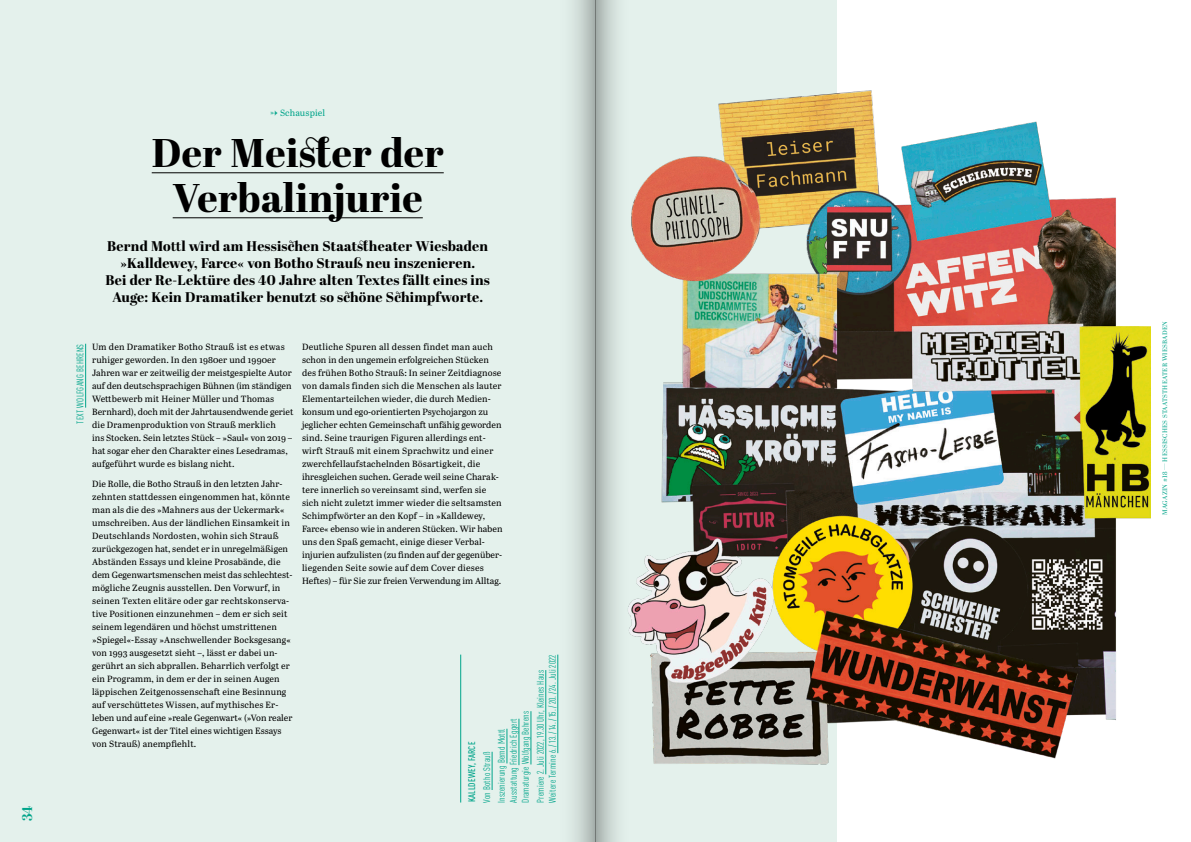
<style>
.page{position:relative;width:1191px;height:842px;background:#fff}
.page>*{position:absolute;margin:0;border:0;box-sizing:border-box;transform-origin:0 0}
.t1{font:800 40px/45px "Abril Display";letter-spacing:.01em;color:#000;text-align:center}
.t2{font:800 14px/17px "Abril Display";letter-spacing:.015em;color:#000;text-align:center}
.t3{font:700 14px "Abril Display";color:#00a48a}
.t4{font:condensed 9.5px/12px "DIN Pro";letter-spacing:.01em;color:#00a48a}
.t5{font:500 condensed 9.5px "DIN Pro";letter-spacing:.02em;color:#00a48a}
.t6{font:9px/13px "Abril Text";letter-spacing:.01em;color:#000}
.t7{font:9px "Abril Text";letter-spacing:.015em;color:#00a48a}
.t8{font:6.5px "Abril Display";letter-spacing:.04em;color:#00a48a}
.s1{font-family:"Abril Display";font-weight:800}
</style>
<div class="page">
<div style="left:0;top:0;width:836px;height:842px;background:#e4f1ec"></div>
<img style="left:638px;top:60px;width:512px;height:741px">
<hr style="left:152px;top:172px;width:292px;height:1px;background:#000">
<hr style="left:173px;top:217px;width:250px;height:1px;background:#000">
<hr style="left:85px;top:344px;width:1px;height:64px;background:#00a48a">
<hr style="left:460px;top:655px;width:1px;height:147px;background:#00a48a">
<hr style="left:492px;top:752px;width:1px;height:38px;background:#00a48a">
<hr style="left:507px;top:729px;width:1px;height:34px;background:#00a48a">
<hr style="left:519px;top:719px;width:1px;height:46px;background:#00a48a">
<hr style="left:531px;top:711px;width:1px;height:53px;background:#00a48a">
<hr style="left:545px;top:670px;width:1px;height:104px;background:#00a48a">
<svg style="left:595px;top:0;width:43px;height:842px"></svg>
<div style="left:553px;top:0;width:42px;height:842px;background:linear-gradient(to right,#eefef8,#b5bfbb)"></div>
<h2 class="t3" style="left:18px;top:821px;width:17px;rotate:-90deg">34</h2>
<p class="t7" style="left:270px;top:106px;width:56px"><span class="s1">L</span> Schauspiel</p>
<h1 class="t1" style="left:152px;top:132px;width:293px">Der Meister der<br>Verbalinjurie</h1>
<h2 class="t2" style="left:106px;top:239px;width:386px">Bernd Mottl wird am Hessischen Staatstheater Wiesbaden »Kalldewey, Farce« von Botho Strauß neu inszenieren.<br>Bei der Re-Lektüre des 40 Jahre alten Textes fällt eines ins Auge: Kein Dramatiker benutzt so schöne Schimpfworte.</h2>
<p class="t6" style="left:302px;top:340px;width:202px">Deutliche Spuren all dessen findet man auch schon in den ungemein erfolgreichen Stücken des frühen Botho Strauß: In seiner Zeitdiagnose von damals finden sich die Menschen als lauter Elementarteilchen wieder, die durch Medien&shy;konsum und ego-orientierten Psychojargon zu jeglicher echten Gemeinschaft unfähig geworden sind. Seine traurigen Figuren allerdings ent&shy;wirft Strauß mit einem Sprachwitz und einer zwerchfellaufstachelnden Bösartigkeit, die ihresgleichen suchen. Gerade weil seine Charak&shy;tere innerlich so vereinsamt sind, werfen sie sich nicht zuletzt immer wieder die seltsamsten Schimpfwörter an den Kopf – in »Kalldewey, Farce« ebenso wie in anderen Stücken. Wir haben uns den Spaß gemacht, einige dieser Verbal&shy;injurien aufzulisten (zu finden auf der gegenüber&shy;liegenden Seite sowie auf dem Cover dieses Heftes) – für Sie zur freien Verwendung im Alltag.</p>
<p class="t4" style="left:74px;top:424px;width:82px;rotate:-90deg">TEXT WOLFGANG BEHRENS</p>
<p class="t6" style="left:92px;top:340px;width:203px">Um den Dramatiker Botho Strauß ist es etwas ruhiger geworden. In den 1980er und 1990er Jahren war er zeitweilig der meistgespielte Autor auf den deutschsprachigen Bühnen (im ständigen Wettbewerb mit Heiner Müller und Thomas Bernhard), doch mit der Jahrtausendwende geriet die Dramenproduktion von Strauß merklich<br>ins Stocken. Sein letztes Stück – »Saul« von 2019 – hat sogar eher den Charakter eines Lesedramas, aufgeführt wurde es bislang nicht.</p>
<p class="t6" style="left:92px;top:476px;width:202px">Die Rolle, die Botho Strauß in den letzten Jahr&shy;zehnten stattdessen eingenommen hat, könnte man als die des »Mahners aus der Uckermark« umschreiben. Aus der ländlichen Einsamkeit in Deutschlands Nordosten, wohin sich Strauß zurückgezogen hat, sendet er in unregelmäßigen Abständen Essays und kleine Prosabände, die dem Gegenwartsmenschen meist das schlechtest&shy;mögliche Zeugnis ausstellen. Den Vorwurf, in seinen Texten elitäre oder gar rechtskonserva&shy;tive Positionen einzunehmen – dem er sich seit seinem legendären und höchst umstrittenen »Spiegel«-Essay »Anschwellender Bocksgesang« von 1993 ausgesetzt sieht –, lässt er dabei un&shy;gerührt an sich abprallen. Beharrlich verfolgt er ein Programm, in dem er der in seinen Augen läppischen Zeitgenossenschaft eine Besinnung auf verschüttetes Wissen, auf mythisches Er&shy;leben und auf eine »reale Gegenwart« (»Von realer Gegenwart« ist der Titel eines wichtigen Essays von Strauß) anempfiehlt.</p>
<p class="t4" style="left:534px;top:802px;width:149px;rotate:-90deg">Premiere 2. Juli 2022, 19.30 Uhr, Kleines Haus<br>Weitere Termine 6. / 13. / 14. / 15. /20. /24. Juli 2022</p>
<p class="t4" style="left:507px;top:802px;width:93px;rotate:-90deg">Ausstattung Friedrich Eggert<br>Dramaturgie Wolfgang Behrens</p>
<p class="t4" style="left:478px;top:802px;width:75px;line-height:14.8px;rotate:-90deg">Von Botho Strauß<br>Inszenierung Bernd Mottl</p>
<p class="t5" style="left:465px;top:802px;width:62px;rotate:-90deg">KALLDEWEY, FARCE</p>
<p class="t8" style="left:1160px;top:515px;width:195px;rotate:-90deg">MAGAZIN #18 — HESSISCHES STAATSTHEATER WIESBADEN</p>
</div>
